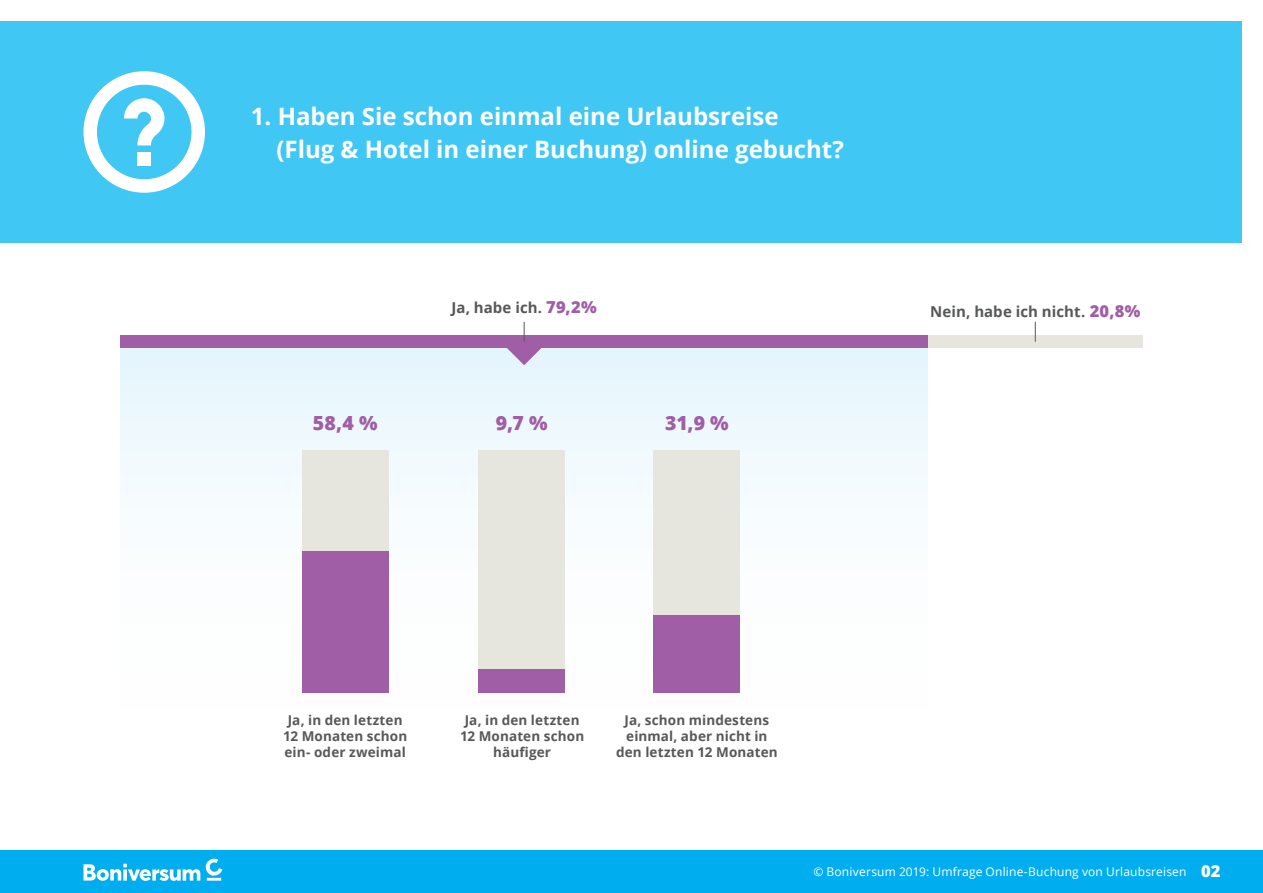
<style>
.page{position:relative;width:1263px;height:893px;background:#fff}
.page>*{position:absolute;margin:0;border:0;box-sizing:border-box;transform-origin:0 0}
.t1{font:700 24px/33px "Open Sans";color:#fff}
.t2{font:800 19.5px "Open Sans";color:#a05ea6}
.t3{font:700 15px "Open Sans";letter-spacing:.005em;color:#57585a}
.t4{font:700 13.5px/16.2px "Open Sans";letter-spacing:.01em;color:#57585a;text-align:center}
.t5{font:12px "Open Sans";letter-spacing:.015em;color:#fff}
.s1{font-weight:800;font-size:16.5px;color:#a05ea6}
.s2{font-weight:800;font-size:16.5px}
</style>
<div class="page">
<div style="left:120px;top:348px;width:808px;height:445px;background:linear-gradient(to bottom,#eaf7fd,#fff)"></div>
<div style="left:0;top:850px;width:1263px;height:43px;background:#00aeef"></div>
<svg style="left:83px;top:859px;width:139px;height:22px"></svg>
<div style="left:0;top:21px;width:1242px;height:222px;background:#40c7f4"></div>
<svg style="left:83px;top:71px;width:122px;height:122px"></svg>
<div style="left:137px;top:152px;width:14px;height:14px;background:#fff"></div>
<div style="left:928px;top:335px;width:214px;height:13px;background:#e7e6de"></div>
<div style="left:120px;top:335px;width:808px;height:13px;background:#a05ea6"></div>
<svg style="left:1035px;top:322px;width:1px;height:20px"></svg>
<svg style="left:524px;top:322px;width:1px;height:20px"></svg>
<svg style="left:507px;top:348px;width:35px;height:17px"></svg>
<div style="left:654px;top:451px;width:86px;height:242px;background:#e7e6de"></div>
<div style="left:302px;top:451px;width:86px;height:242px;background:#e7e6de"></div>
<div style="left:478px;top:451px;width:86px;height:240px;background:#e7e6de"></div>
<div style="left:302px;top:551px;width:86px;height:142px;background:#a05ea6"></div>
<div style="left:478px;top:669px;width:86px;height:24px;background:#a05ea6"></div>
<div style="left:654px;top:615px;width:86px;height:78px;background:#a05ea6"></div>
<h1 class="t1" style="left:276px;top:99px;width:569px;text-indent:-26px">1. Haben Sie schon einmal eine Urlaubsreise<br>(Flug &amp; Hotel in einer Buchung) online gebucht?</h1>
<p class="t3" style="left:451px;top:297px;width:147px">Ja, habe ich. <span class="s1">79,2%</span></p>
<p class="t3" style="left:930px;top:301px;width:212px">Nein, habe ich nicht. <span class="s1">20,8%</span></p>
<h2 class="t2" style="left:313px;top:408px;width:66px">58,4 %</h2>
<h2 class="t2" style="left:496px;top:408px;width:53px">9,7 %</h2>
<h2 class="t2" style="left:665px;top:408px;width:65px">31,9 %</h2>
<p class="t4" style="left:283px;top:711px;width:126px">Ja, in den letzten<br>12 Monaten schon ein- oder zweimal</p>
<p class="t4" style="left:460px;top:711px;width:126px">Ja, in den letzten<br>12 Monaten schon häufiger</p>
<p class="t4" style="left:616px;top:711px;width:163px">Ja, schon mindestens einmal, aber nicht in den letzten 12 Monaten</p>
<p class="t5" style="left:813px;top:864px;width:409px">© Boniversum 2019: Umfrage Online-Buchung von Urlaubsreisen <span class="s2">02</span></p>
</div>
